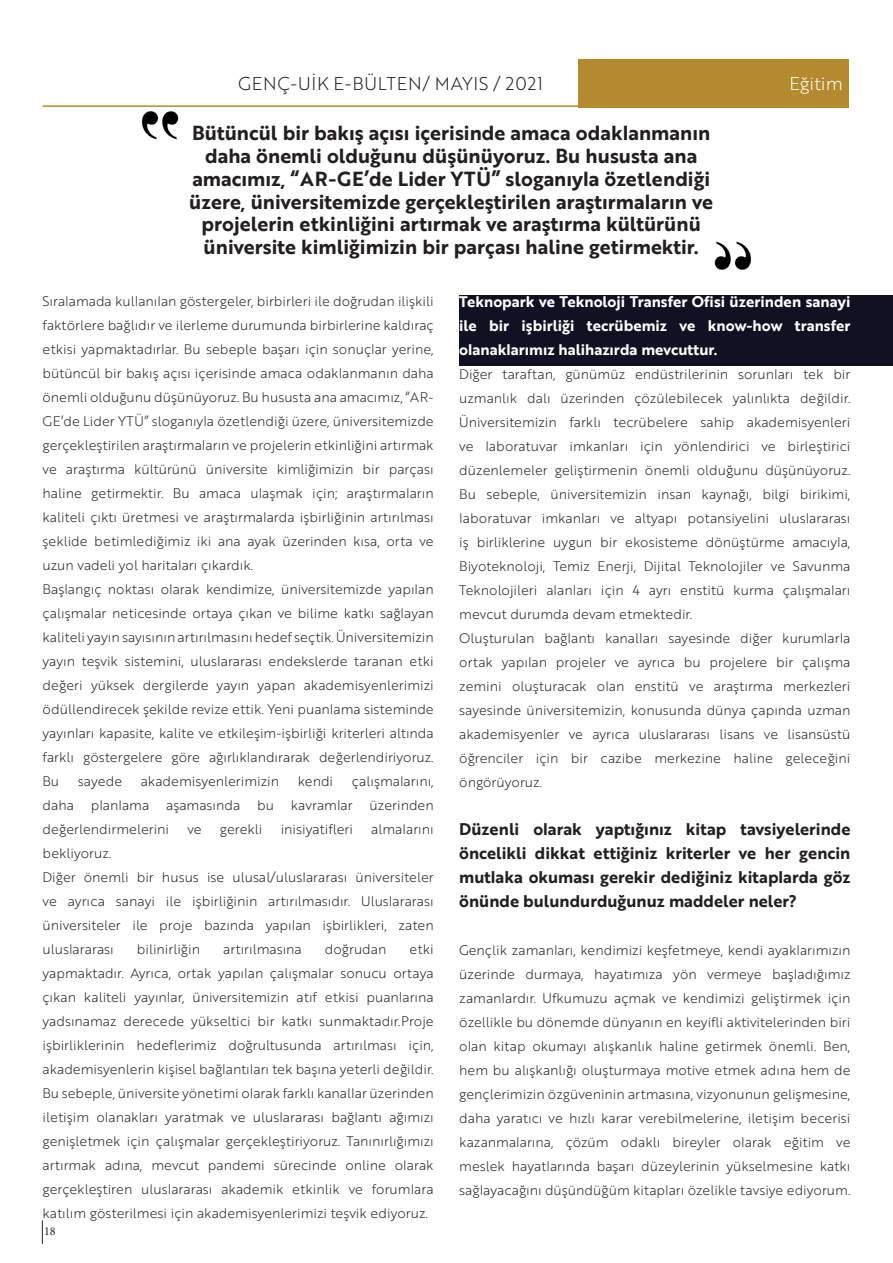
<style>
.page{position:relative;width:893px;height:1263px;background:#fff}
.page>*{position:absolute;margin:0;border:0;box-sizing:border-box;transform-origin:0 0}
.t1{font:700 19.8px/22.8px "Brother 1816";color:#231f20;text-align:center}
.t2{font:300 18px "Brother 1816";letter-spacing:.04em;color:#231f20}
.t3{font:300 18px "Brother 1816";color:#fff}
.t4{font:700 16.5px/24px "Brother 1816";color:#231f20;text-align:justify}
.t5{font:700 15px/24px "Brother 1816";color:#fff;text-align:justify}
.t6{font:300 13.5px/24px "Brother 1816";color:#231f20;text-align:justify}
.t7{font:12px "Minion Pro";color:#231f20}
</style>
<div class="page">
<svg style="left:42px;top:1220px;width:1px;height:24px"></svg>
<div style="left:459px;top:296px;width:434px;height:70px;background:#101123"></div>
<div style="left:579px;top:59px;width:270px;height:49px;background:#b38a2e"></div>
<hr style="left:43px;top:105px;width:536px;height:2px;background:#b38a2e">
<img style="left:715px;top:241px;width:36px;height:29px">
<img style="left:141px;top:106px;width:37px;height:34px">
<p class="t2" style="left:238px;top:71px;width:306px">GENÇ-UİK E-BÜLTEN/ MAYIS / 2021</p>
<p class="t3" style="left:789px;top:71px;width:55px">Eğitim</p>
<p class="t1" style="left:189px;top:121px;width:525px">Bütüncül bir bakış açısı içerisinde amaca odaklanmanın daha önemli olduğunu düşünüyoruz. Bu hususta ana amacımız, “AR-GE’de Lider YTÜ” sloganıyla özetlendiği üzere, üniversitemizde gerçekleştirilen araştırmaların ve projelerin etkinliğini artırmak ve araştırma kültürünü üniversite kimliğimizin bir parçası haline getirmektir.</p>
<p class="t6" style="left:43px;top:288px;width:393px">Sıralamada kullanılan göstergeler, birbirleri ile doğrudan ilişkili faktörlere bağlıdır ve ilerleme durumunda birbirlerine kaldıraç etkisi yapmaktadırlar. Bu sebeple başarı için sonuçlar yerine, bütüncül bir bakış açısı içerisinde amaca odaklanmanın daha önemli olduğunu düşünüyoruz. Bu hususta ana amacımız, “AR-GE’de Lider YTÜ” sloganıyla özetlendiği üzere, üniversitemizde gerçekleştirilen araştırmaların ve projelerin etkinliğini artırmak ve araştırma kültürünü üniversite kimliğimizin bir parçası haline getirmektir. Bu amaca ulaşmak için; araştırmaların kaliteli çıktı üretmesi ve araştırmalarda işbirliğinin artırılması şeklide betimlediğimiz iki ana ayak üzerinden kısa, orta ve uzun vadeli yol haritaları çıkardık.</p>
<p class="t6" style="left:43px;top:576px;width:393px">Başlangıç noktası olarak kendimize, üniversitemizde yapılan çalışmalar neticesinde ortaya çıkan ve bilime katkı sağlayan kaliteli yayın sayısının artırılmasını hedef seçtik. Üniversitemizin yayın teşvik sistemini, uluslararası endekslerde taranan etki değeri yüksek dergilerde yayın yapan akademisyenlerimizi ödüllendirecek şekilde revize ettik. Yeni puanlama sisteminde yayınları kapasite, kalite ve etkileşim-işbirliği kriterleri altında farklı göstergelere göre ağırlıklandırarak değerlendiriyoruz.<br>Bu</p>
<p class="t6" style="left:43px;top:768px;width:393px;text-indent:309px">çalışmalarını, daha planlama aşamasında bu kavramlar üzerinden değerlendirmelerini</p>
<p class="t6" style="left:78px;top:768px;width:46px">sayede</p>
<p class="t6" style="left:141px;top:768px;width:140px">akademisyenlerimizin</p>
<p class="t6" style="left:298px;top:768px;width:37px">kendi</p>
<p class="t6" style="left:187px;top:816px;width:16px">ve</p>
<p class="t6" style="left:220px;top:816px;width:44px">gerekli</p>
<p class="t6" style="left:281px;top:816px;width:74px">inisiyatifleri</p>
<p class="t6" style="left:371px;top:816px;width:64px">almalarını</p>
<p class="t6" style="left:43px;top:840px;width:70px">bekliyoruz.</p>
<p class="t6" style="left:43px;top:864px;width:393px">Diğer önemli bir husus ise ulusal/uluslararası üniversiteler ve ayrıca sanayi ile işbirliğinin artırılmasıdır. Uluslararası üniversiteler ile proje bazında yapılan işbirlikleri, zaten uluslararası</p>
<p class="t6" style="left:43px;top:936px;width:393px;text-indent:367px">etki yapmaktadır. Ayrıca, ortak yapılan çalışmalar sonucu ortaya çıkan kaliteli yayınlar, üniversitemizin atıf etkisi puanlarına yadsınamaz derecede yükseltici bir katkı sunmaktadır.Proje işbirliklerinin hedeflerimiz doğrultusunda artırılması için, akademisyenlerin kişisel bağlantıları tek başına yeterli değildir.<br>Bu sebeple, üniversite yönetimi olarak farklı kanallar üzerinden iletişim olanakları yaratmak ve uluslararası bağlantı ağımızı genişletmek için çalışmalar gerçekleştiriyoruz. Tanınırlığımızı artırmak adına, mevcut pandemi sürecinde online olarak gerçekleştiren uluslararası akademik etkinlik ve forumlara katılım gösterilmesi için akademisyenlerimizi teşvik ediyoruz.</p>
<p class="t6" style="left:137px;top:936px;width:65px">bilinirliğin</p>
<p class="t6" style="left:223px;top:936px;width:80px">artırılmasına</p>
<p class="t6" style="left:325px;top:936px;width:63px">doğrudan</p>
<p class="t7" style="left:44px;top:1223px;width:13px">18</p>
<p class="t5" style="left:459px;top:289px;width:393px">Teknopark ve Teknoloji Transfer Ofisi üzerinden sanayi ile bir işbirliği tecrübemiz ve know-how transfer olanaklarımız halihazırda mevcuttur.</p>
<p class="t6" style="left:459px;top:362px;width:393px">Diğer taraftan, günümüz endüstrilerinin sorunları tek bir uzmanlık dalı üzerinden çözülebilecek yalınlıkta değildir.<br>Üniversitemizin farklı tecrübelere sahip akademisyenleri ve laboratuvar imkanları için yönlendirici ve birleştirici düzenlemeler geliştirmenin önemli olduğunu düşünüyoruz.<br>Bu sebeple, üniversitemizin insan kaynağı, bilgi birikimi, laboratuvar imkanları ve altyapı potansiyelini uluslararası iş birliklerine uygun bir ekosisteme dönüştürme amacıyla, Biyoteknoloji, Temiz Enerji, Dijital Teknolojiler ve Savunma Teknolojileri alanları için 4 ayrı enstitü kurma çalışmaları mevcut durumda devam etmektedir.</p>
<p class="t6" style="left:459px;top:626px;width:393px">Oluşturulan bağlantı kanalları sayesinde diğer kurumlarla ortak yapılan projeler ve ayrıca bu projelere bir çalışma zemini oluşturacak olan enstitü ve araştırma merkezleri sayesinde üniversitemizin, konusunda dünya çapında uzman akademisyenler ve ayrıca uluslararası lisans ve lisansüstü öğrenciler için bir cazibe merkezine haline geleceğini öngörüyoruz.</p>
<p class="t4" style="left:459px;top:816px;width:393px">Düzenli olarak yaptığınız kitap tavsiyelerinde öncelikli dikkat ettiğiniz kriterler ve her gencin mutlaka okuması gerekir dediğiniz kitaplarda göz önünde bulundurduğunuz maddeler neler?</p>
<p class="t6" style="left:459px;top:938px;width:393px">Gençlik zamanları, kendimizi keşfetmeye, kendi ayaklarımızın üzerinde durmaya, hayatımıza yön vermeye başladığımız zamanlardır. Ufkumuzu açmak ve kendimizi geliştirmek için özellikle bu dönemde dünyanın en keyifli aktivitelerinden biri olan kitap okumayı alışkanlık haline getirmek önemli. Ben, hem bu alışkanlığı oluşturmaya motive etmek adına hem de gençlerimizin özgüveninin artmasına, vizyonunun gelişmesine, daha yaratıcı ve hızlı karar verebilmelerine, iletişim becerisi kazanmalarına, çözüm odaklı bireyler olarak eğitim ve meslek hayatlarında başarı düzeylerinin yükselmesine katkı sağlayacağını düşündüğüm kitapları özelikle tavsiye ediyorum.</p>
</div>
